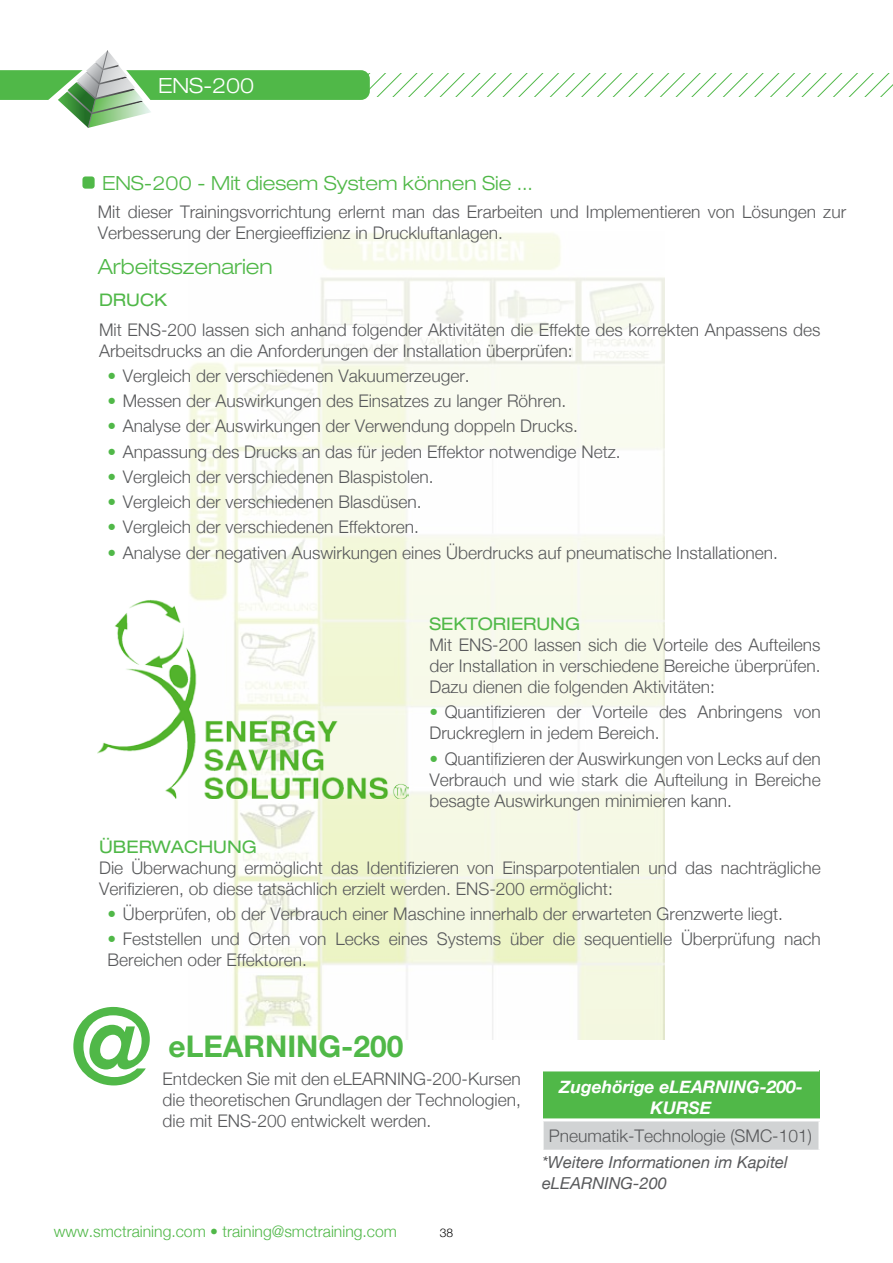
<style>
.page{position:relative;width:893px;height:1263px;background:#fff}
.page>*{position:absolute;margin:0;border:0;box-sizing:border-box;transform-origin:0 0}
.t1{font:700 105px "Helvetica Neue LT Pro";color:#50b848}
.t2{font:700 30px "Helvetica Neue LT Pro";color:#50b848}
.t3{font:300 expanded 21px "Helvetica Neue";color:#50b848}
.t4{font:300 expanded 21px "Helvetica Neue";letter-spacing:-.005em;color:#fff}
.t5{font:300 expanded 19.5px "Helvetica Neue";color:#50b848}
.t6{font:300 17.4px/21px "Helvetica Neue";color:#58595b}
.t7{font:italic 700 17.4px/21px "Helvetica Neue";color:#fff;text-align:center}
.t8{font:expanded 17.4px "Helvetica Neue";color:#50b848}
.t9{font:italic 16.5px/21px "Helvetica Neue";color:#58595b}
.t10{font:300 15.75px "Helvetica Neue";color:#50b848}
.t11{font:300 12px "Helvetica Neue";color:#000}
.s1{color:#50b848}
</style>
<div class="page">
<img style="left:189px;top:233px;width:475px;height:807px">
<svg style="left:0;top:50px;width:893px;height:78px"></svg>
<div style="left:82px;top:176px;width:13px;height:13px;background:#50b848;border-radius:3px"></div>
<div style="left:543px;top:1070px;width:276px;height:50px;background:#50b848"></div>
<div style="left:543px;top:1120px;width:276px;height:30px;background:#d1d3d4"></div>
<hr style="left:542px;top:1121px;width:2px;height:29px;background:#fff">
<hr style="left:818px;top:1121px;width:2px;height:29px;background:#fff">
<hr style="left:543px;top:1068px;width:276px;height:3px;background:#fff">
<hr style="left:542px;top:1118px;width:278px;height:3px;background:#fff">
<img style="left:98px;top:599px;width:310px;height:199px">
<p class="t4" style="left:158px;top:73px;width:97px">ENS-200</p>
<p class="t5" style="left:102px;top:172px;width:432px">ENS-200 - Mit diesem System können Sie ...</p>
<p class="t6" style="left:98px;top:201px;width:750px">Mit dieser Trainingsvorrichtung erlernt man das Erarbeiten und Implementieren von Lösungen zur<br>Verbesserung der Energieeffizienz in Druckluftanlagen.</p>
<p class="t3" style="left:98px;top:254px;width:176px">Arbeitsszenarien</p>
<p class="t8" style="left:99px;top:289px;width:70px">DRUCK</p>
<p class="t6" style="left:99px;top:319px;width:723px">Mit ENS-200 lassen sich anhand folgender Aktivitäten die Effekte des korrekten Anpassens des<br>Arbeitsdrucks an die Anforderungen der Installation überprüfen:</p>
<p class="t6" style="left:108px;top:365px;width:364px"><span class="s1">•</span> Vergleich der verschiedenen Vakuumerzeuger.</p>
<p class="t6" style="left:108px;top:390px;width:460px"><span class="s1">•</span> Messen der Auswirkungen des Einsatzes zu langer Röhren.</p>
<p class="t6" style="left:108px;top:415px;width:472px"><span class="s1">•</span> Analyse der Auswirkungen der Verwendung doppeln Drucks.</p>
<p class="t6" style="left:108px;top:441px;width:515px"><span class="s1">•</span> Anpassung des Drucks an das für jeden Effektor notwendige Netz.</p>
<p class="t6" style="left:108px;top:466px;width:327px"><span class="s1">•</span> Vergleich der verschiedenen Blaspistolen.</p>
<p class="t6" style="left:108px;top:491px;width:316px"><span class="s1">•</span> Vergleich der verschiedenen Blasdüsen.</p>
<p class="t6" style="left:108px;top:516px;width:313px"><span class="s1">•</span> Vergleich der verschiedenen Effektoren.</p>
<p class="t6" style="left:108px;top:542px;width:672px"><span class="s1">•</span> Analyse der negativen Auswirkungen eines Überdrucks auf pneumatische Installationen.</p>
<p class="t8" style="left:429px;top:613px;width:152px">SEKTORIERUNG</p>
<p class="t6" style="left:429px;top:634px;width:393px;text-align:justify">Mit ENS-200 lassen sich die Vorteile des Aufteilens der Installation in verschiedene Bereiche überprüfen.<br>Dazu dienen die folgenden Aktivitäten:</p>
<p class="t6" style="left:429px;top:701px;width:393px"><span class="s1">•</span> Quantifizieren der Vorteile des Anbringens von<br>Druckreglern in jedem Bereich.</p>
<p class="t6" style="left:429px;top:748px;width:393px;text-align:justify"><span class="s1">•</span> Quantifizieren der Auswirkungen von Lecks auf den Verbrauch und wie stark die Aufteilung in Bereiche besagte Auswirkungen minimieren kann.</p>
<p class="t8" style="left:99px;top:836px;width:159px">ÜBERWACHUNG</p>
<p class="t6" style="left:99px;top:857px;width:723px">Die Überwachung ermöglicht das Identifizieren von Einsparpotentialen und das nachträgliche<br>Verifizieren, ob diese tatsächlich erzielt werden. ENS-200 ermöglicht:</p>
<p class="t6" style="left:108px;top:903px;width:677px"><span class="s1">•</span> Überprüfen, ob der Verbrauch einer Maschine innerhalb der erwarteten Grenzwerte liegt.</p>
<p class="t6" style="left:108px;top:928px;width:715px"><span class="s1">•</span> Feststellen und Orten von Lecks eines Systems über die sequentielle Überprüfung nach<br>Bereichen oder Effektoren.</p>
<h1 class="t1" style="left:70px;top:980px;width:85px">@</h1>
<h2 class="t2" style="left:168px;top:1027px;width:236px">eLEARNING-200</h2>
<p class="t6" style="left:163px;top:1068px;width:360px;text-align:justify">Entdecken Sie mit den eLEARNING-200-Kursen die theoretischen Grundlagen der Technologien, die mit ENS-200 entwickelt werden.</p>
<p class="t10" style="left:54px;top:1221px;width:345px">www.smctraining.com • training@smctraining.com</p>
<p class="t11" style="left:440px;top:1225px;width:15px">38</p>
<p class="t7" style="left:559px;top:1076px;width:245px">Zugehörige eLEARNING-200-<br>KURSE</p>
<p class="t6" style="left:549px;top:1125px;width:265px">Pneumatik-Technologie (SMC-101)</p>
<p class="t9" style="left:542px;top:1152px;width:247px">*Weitere Informationen im Kapitel eLEARNING-200</p>
</div>
